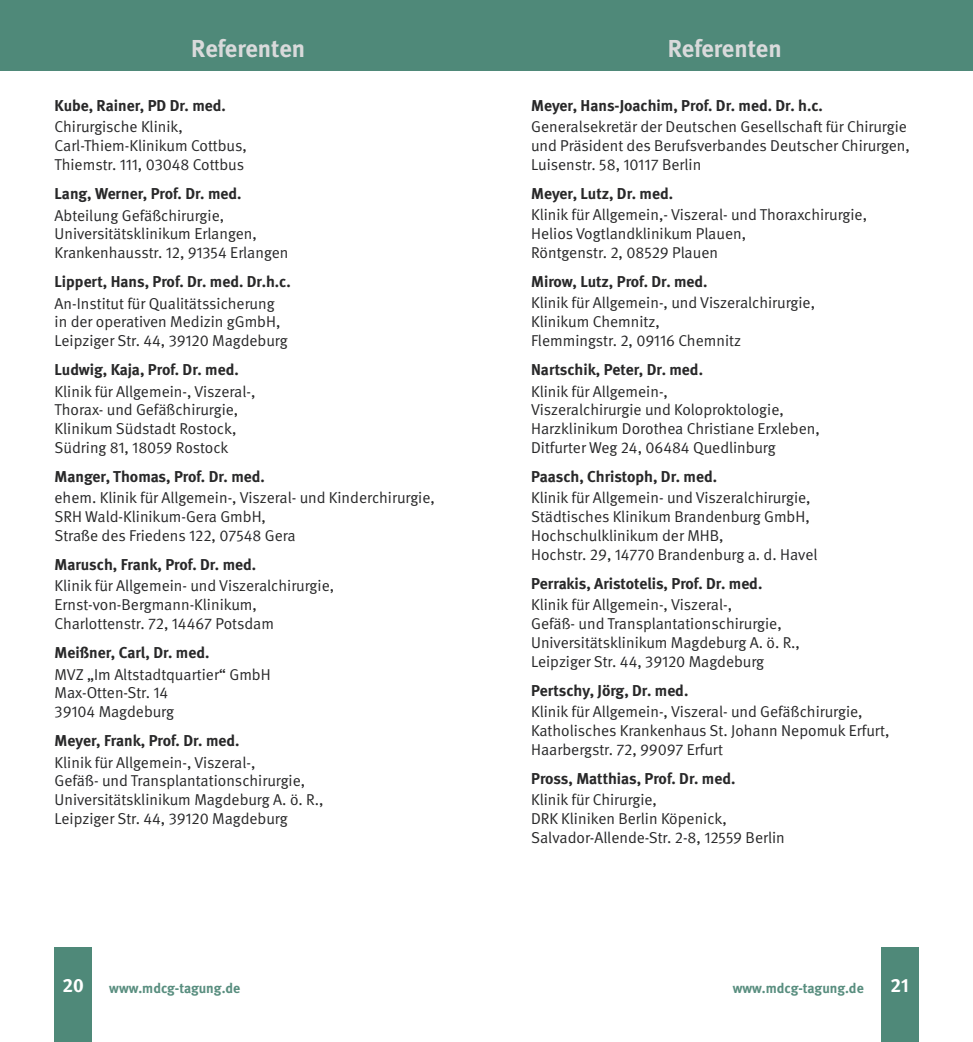
<style>
.page{position:relative;width:973px;height:1042px;background:#fff}
.page>*{position:absolute;margin:0;border:0;box-sizing:border-box;transform-origin:0 0}
.t1{font:700 24.5px "DGUV Meta";color:#d9dadb}
.t2{font:700 19.25px "DGUV Meta";color:#fff}
.t3{font:15.75px/18.9px "DGUV Meta";color:#282829}
.t4{font:700 15.75px "DGUV Meta";color:#282829}
.t5{font:700 14px "DGUV Meta";color:#598e7f}
</style>
<div class="page">
<div style="left:55px;top:947px;width:37px;height:95px;background:#4f8979"></div>
<div style="left:881px;top:947px;width:37px;height:95px;background:#4f8979"></div>
<div style="left:0;top:0;width:972px;height:71px;background:#4f8979"></div>
<h1 class="t1" style="left:191px;top:34px;width:115px">Referenten</h1>
<h1 class="t1" style="left:667px;top:34px;width:115px">Referenten</h1>
<p class="t4" style="left:55px;top:96px;width:173px">Kube, Rainer, PD Dr. med.</p>
<p class="t3" style="left:55px;top:118px;width:194px">Chirurgische Klinik,<br>Carl-Thiem-Klinikum Cottbus,<br>Thiemstr. 111, 03048 Cottbus</p>
<p class="t4" style="left:55px;top:184px;width:188px">Lang, Werner, Prof. Dr. med.</p>
<p class="t3" style="left:55px;top:206px;width:235px">Abteilung Gefäßchirurgie,<br>Universitätsklinikum Erlangen,<br>Krankenhausstr. 12, 91354 Erlangen</p>
<p class="t4" style="left:55px;top:272px;width:237px">Lippert, Hans, Prof. Dr. med. Dr.h.c.</p>
<p class="t3" style="left:55px;top:294px;width:234px">An-Institut für Qualitätssicherung in der operativen Medizin gGmbH,<br>Leipziger Str. 44, 39120 Magdeburg</p>
<p class="t4" style="left:55px;top:360px;width:186px">Ludwig, Kaja, Prof. Dr. med.</p>
<p class="t3" style="left:55px;top:382px;width:202px">Klinik für Allgemein-, Viszeral-,<br>Thorax- und Gefäßchirurgie,<br>Klinikum Südstadt Rostock,<br>Südring 81, 18059 Rostock</p>
<p class="t4" style="left:55px;top:467px;width:212px">Manger, Thomas, Prof. Dr. med.</p>
<p class="t3" style="left:55px;top:489px;width:381px">ehem. Klinik für Allgemein-, Viszeral- und Kinderchirurgie,<br>SRH Wald-Klinikum-Gera GmbH,<br>Straße des Friedens 122, 07548 Gera</p>
<p class="t4" style="left:55px;top:555px;width:203px">Marusch, Frank, Prof. Dr. med.</p>
<p class="t3" style="left:55px;top:577px;width:281px">Klinik für Allgemein- und Viszeralchirurgie,<br>Ernst-von-Bergmann-Klinikum,<br>Charlottenstr. 72, 14467 Potsdam</p>
<p class="t4" style="left:55px;top:643px;width:156px">Meißner, Carl, Dr. med.</p>
<p class="t3" style="left:55px;top:665px;width:218px">MVZ „Im Altstadtquartier“ GmbH<br>Max-Otten-Str. 14<br>39104 Magdeburg</p>
<p class="t4" style="left:55px;top:731px;width:186px">Meyer, Frank, Prof. Dr. med.</p>
<p class="t3" style="left:55px;top:753px;width:270px">Klinik für Allgemein-, Viszeral-,<br>Gefäß- und Transplantationschirurgie, Universitätsklinikum Magdeburg A. ö. R., Leipziger Str. 44, 39120 Magdeburg</p>
<p class="t4" style="left:531px;top:96px;width:293px">Meyer, Hans-Joachim, Prof. Dr. med. Dr. h.c.</p>
<p class="t3" style="left:531px;top:118px;width:380px">Generalsekretär der Deutschen Gesellschaft für Chirurgie und Präsident des Berufsverbandes Deutscher Chirurgen,<br>Luisenstr. 58, 10117 Berlin</p>
<p class="t4" style="left:531px;top:184px;width:143px">Meyer, Lutz, Dr. med.</p>
<p class="t3" style="left:531px;top:206px;width:337px">Klinik für Allgemein,- Viszeral- und Thoraxchirurgie,<br>Helios Vogtlandklinikum Plauen,<br>Röntgenstr. 2, 08529 Plauen</p>
<p class="t4" style="left:531px;top:272px;width:178px">Mirow, Lutz, Prof. Dr. med.</p>
<p class="t3" style="left:531px;top:294px;width:285px">Klinik für Allgemein-, und Viszeralchirurgie,<br>Klinikum Chemnitz,<br>Flemmingstr. 2, 09116 Chemnitz</p>
<p class="t4" style="left:531px;top:360px;width:173px">Nartschik, Peter, Dr. med.</p>
<p class="t3" style="left:531px;top:382px;width:290px">Klinik für Allgemein-,<br>Viszeralchirurgie und Koloproktologie, Harzklinikum Dorothea Christiane Erxleben, Ditfurter Weg 24, 06484 Quedlinburg</p>
<p class="t4" style="left:531px;top:467px;width:187px">Paasch, Christoph, Dr. med.</p>
<p class="t3" style="left:531px;top:489px;width:288px">Klinik für Allgemein- und Viszeralchirurgie, Städtisches Klinikum Brandenburg GmbH, Hochschulklinikum der MHB,<br>Hochstr. 29, 14770 Brandenburg a. d. Havel</p>
<p class="t4" style="left:531px;top:574px;width:233px">Perrakis, Aristotelis, Prof. Dr. med.</p>
<p class="t3" style="left:531px;top:596px;width:270px">Klinik für Allgemein-, Viszeral-,<br>Gefäß- und Transplantationschirurgie, Universitätsklinikum Magdeburg A. ö. R., Leipziger Str. 44, 39120 Magdeburg</p>
<p class="t4" style="left:531px;top:681px;width:159px">Pertschy, Jörg, Dr. med.</p>
<p class="t3" style="left:531px;top:703px;width:359px">Klinik für Allgemein-, Viszeral- und Gefäßchirurgie,<br>Katholisches Krankenhaus St. Johann Nepomuk Erfurt,<br>Haarbergstr. 72, 99097 Erfurt</p>
<p class="t4" style="left:531px;top:769px;width:206px">Pross, Matthias, Prof. Dr. med.</p>
<p class="t3" style="left:531px;top:791px;width:255px">Klinik für Chirurgie,<br>DRK Kliniken Berlin Köpenick,<br>Salvador-Allende-Str. 2-8, 12559 Berlin</p>
<p class="t2" style="left:62px;top:974px;width:23px">20</p>
<p class="t5" style="left:109px;top:979px;width:133px">www.mdcg-tagung.de</p>
<p class="t5" style="left:732px;top:979px;width:133px">www.mdcg-tagung.de</p>
<p class="t2" style="left:890px;top:974px;width:20px">21</p>
</div>
